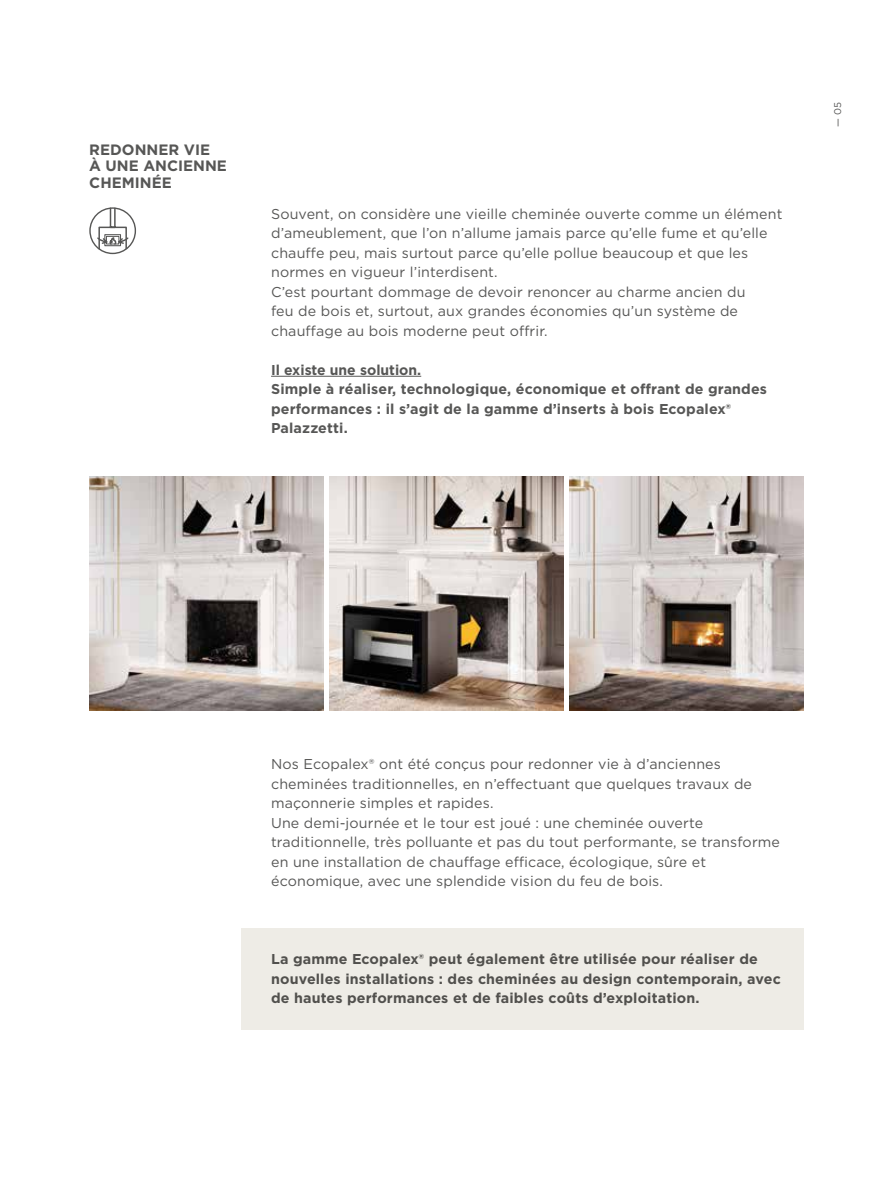
<style>
.page{position:relative;width:893px;height:1191px;background:#fff}
.page>*{position:absolute;margin:0;border:0;box-sizing:border-box;transform-origin:0 0}
.t1{font:700 15px/16.5px "Gotham";color:#575756}
.t2{font:14.25px/19.5px "Gotham";letter-spacing:.01em;color:#575756}
.t3{font:700 14.25px/19.5px "Gotham";letter-spacing:.01em;color:#575756}
.t4{font:9.75px "Gotham";color:#575756}
</style>
<div class="page">
<div style="left:241px;top:928px;width:563px;height:102px;background:#eeece6"></div>
<svg style="left:89px;top:207px;width:47px;height:47px"></svg>
<img style="left:89px;top:476px;width:234px;height:234px">
<img style="left:570px;top:476px;width:234px;height:234px">
<img style="left:330px;top:476px;width:233px;height:234px">
<hr style="left:271px;top:376px;width:150px;height:1px;background:#575756">
<p class="t1" style="left:89px;top:141px;width:139px">REDONNER VIE<br>À UNE ANCIENNE<br>CHEMINÉE</p>
<p class="t2" style="left:271px;top:204px;width:513px">Souvent, on considère une vieille cheminée ouverte comme un élément d’ameublement, que l’on n’allume jamais parce qu’elle fume et qu’elle chauffe peu, mais surtout parce qu’elle pollue beaucoup et que les normes en vigueur l’interdisent.<br>C’est pourtant dommage de devoir renoncer au charme ancien du<br>feu de bois et, surtout, aux grandes économies qu’un système de chauffage au bois moderne peut offrir.</p>
<p class="t3" style="left:271px;top:360px;width:497px">Il existe une solution.<br>Simple à réaliser, technologique, économique et offrant de grandes performances : il s’agit de la gamme d’inserts à bois Ecopalex® Palazzetti.</p>
<p class="t4" style="left:831px;top:127px;width:26px;rotate:-90deg">— 05</p>
<p class="t2" style="left:271px;top:754px;width:510px">Nos Ecopalex® ont été conçus pour redonner vie à d’anciennes cheminées traditionnelles, en n’effectuant que quelques travaux de maçonnerie simples et rapides.<br>Une demi-journée et le tour est joué : une cheminée ouverte traditionnelle, très polluante et pas du tout performante, se transforme en une installation de chauffage efficace, écologique, sûre et économique, avec une splendide vision du feu de bois.</p>
<p class="t3" style="left:271px;top:949px;width:511px">La gamme Ecopalex® peut également être utilisée pour réaliser de nouvelles installations : des cheminées au design contemporain, avec de hautes performances et de faibles coûts d’exploitation.</p>
</div>
